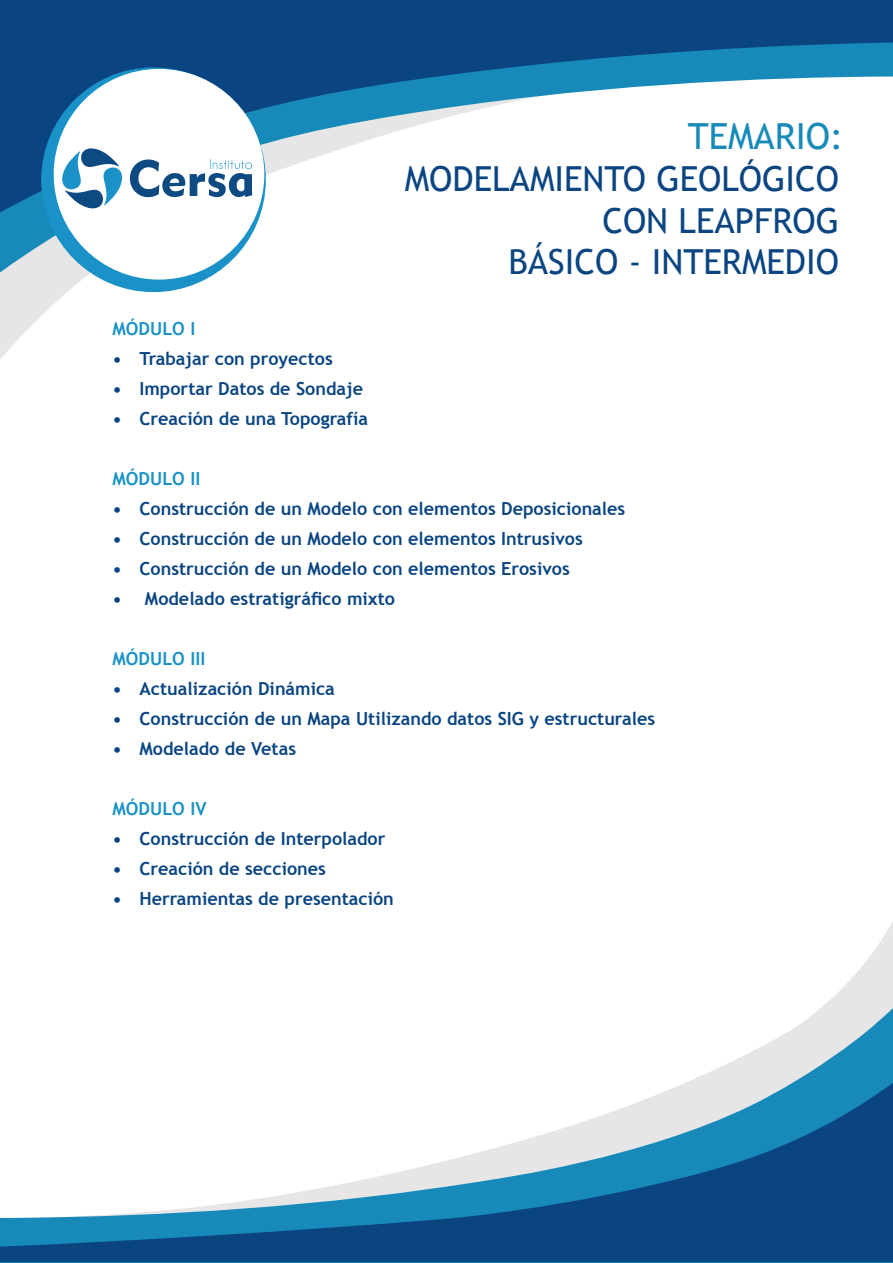
<style>
.page{position:relative;width:893px;height:1263px;background:#fff}
.page>*{position:absolute;margin:0;border:0;box-sizing:border-box;transform-origin:0 0}
.t1{font:36px "Trebuchet MS";color:#178aba}
.t2{font:34.5px "Trebuchet MS";color:#0a4582}
.t3{font:700 18px "Trebuchet MS";color:#0a4582}
.t4{font:700 18px "Trebuchet MS";color:#1a92c6}
</style>
<div class="page">
<svg style="left:0;top:272px;width:218px;height:87px"></svg>
<svg style="left:0;top:213px;width:261px;height:59px"></svg>
<svg style="left:0;top:0;width:893px;height:213px"></svg>
<svg style="left:821px;top:922px;width:72px;height:86px"></svg>
<svg style="left:0;top:1008px;width:893px;height:255px"></svg>
<div style="left:41px;top:67px;width:225px;height:225px;background:#1a91c7;border-radius:50%"></div>
<div style="left:54px;top:69px;width:210px;height:211px;background:#fff;border-radius:50%"></div>
<svg style="left:0;top:1083px;width:893px;height:179px"></svg>
<svg style="left:62px;top:148px;width:60px;height:61px"></svg>
<svg style="left:130px;top:159px;width:122px;height:39px"></svg>
<h1 class="t1" style="left:688px;top:113px;width:157px">TEMARIO:</h1>
<p class="t2" style="left:405px;top:157px;width:436px">MODELAMIENTO GEOLÓGICO</p>
<p class="t2" style="left:602px;top:199px;width:238px">CON LEAPFROG</p>
<p class="t2" style="left:508px;top:240px;width:332px">BÁSICO - INTERMEDIO</p>
<p class="t4" style="left:112px;top:317px;width:84px">MÓDULO I</p>
<p class="t3" style="left:112px;top:347px;width:222px">• Trabajar con proyectos</p>
<p class="t3" style="left:112px;top:377px;width:252px">• Importar Datos de Sondaje</p>
<p class="t3" style="left:112px;top:407px;width:257px">• Creación de una Topografía</p>
<p class="t4" style="left:112px;top:467px;width:89px">MÓDULO II</p>
<p class="t3" style="left:112px;top:497px;width:514px">• Construcción de un Modelo con elementos Deposicionales</p>
<p class="t3" style="left:112px;top:527px;width:472px">• Construcción de un Modelo con elementos Intrusivos</p>
<p class="t3" style="left:112px;top:557px;width:459px">• Construcción de un Modelo con elementos Erosivos</p>
<p class="t3" style="left:112px;top:587px;width:284px">• Modelado estratigráfico mixto</p>
<p class="t4" style="left:112px;top:647px;width:94px">MÓDULO III</p>
<p class="t3" style="left:112px;top:677px;width:224px">• Actualización Dinámica</p>
<p class="t3" style="left:112px;top:707px;width:544px">• Construcción de un Mapa Utilizando datos SIG y estructurales</p>
<p class="t3" style="left:112px;top:737px;width:185px">• Modelado de Vetas</p>
<p class="t4" style="left:112px;top:797px;width:96px">MÓDULO IV</p>
<p class="t3" style="left:112px;top:827px;width:274px">• Construcción de Interpolador</p>
<p class="t3" style="left:112px;top:857px;width:215px">• Creación de secciones</p>
<p class="t3" style="left:112px;top:887px;width:283px">• Herramientas de presentación</p>
</div>
